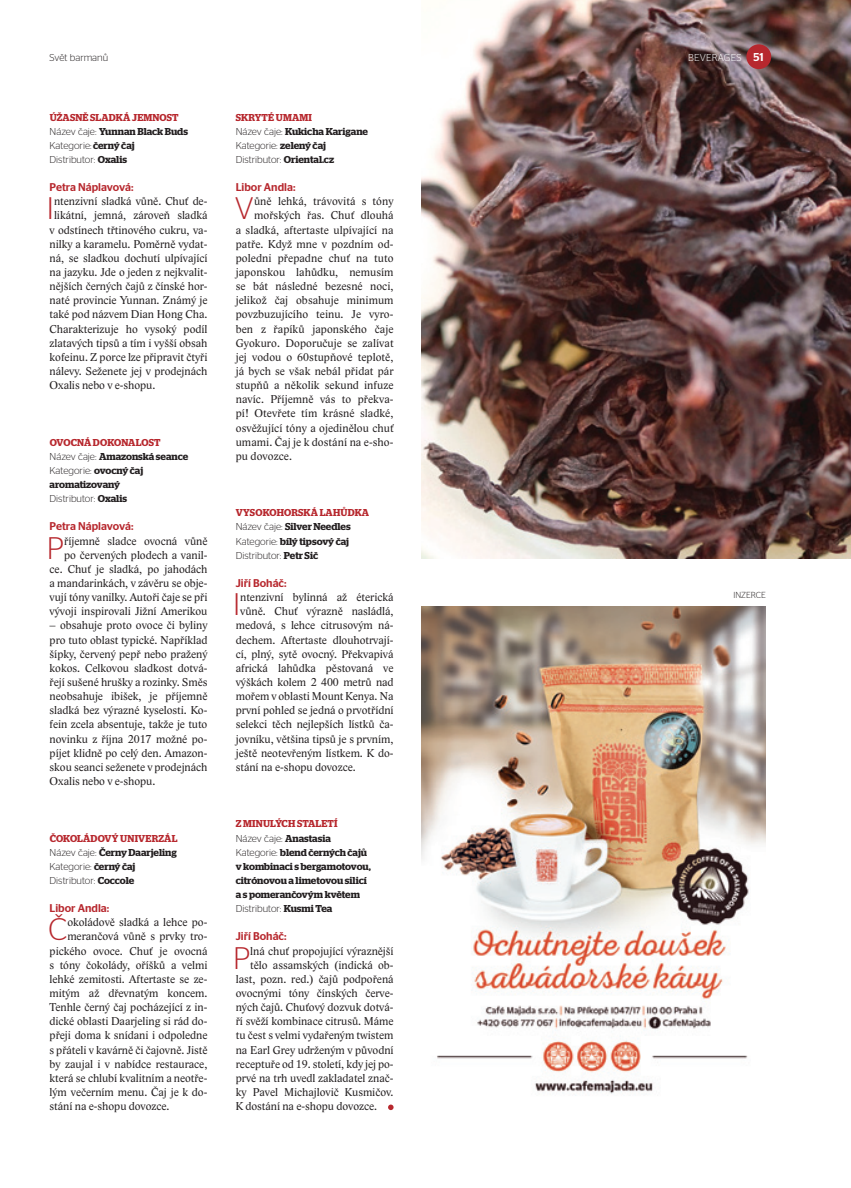
<style>
.page{position:relative;width:851px;height:1188px;background:#fff}
.page>*{position:absolute;margin:0;border:0;box-sizing:border-box;transform-origin:0 0}
.t1{font:300 31.12px "Stag Sans";color:#b7282e}
.t2{font:11.62px/14.1px "Lido STF";color:#231f20;text-align:right}
.t3{font:500 11.38px "Stag Sans";color:#fff}
.t4{font:500 11.25px "Stag Sans";color:#b7282e}
.t5{font:600 10px/14.1px "Stag";color:#231f20}
.t6{font:300 10px/14.1px "Stag Sans";color:#231f20}
.t7{font:600 10px/14.1px "Stag";letter-spacing:.01em;color:#b7282e}
.t8{font:300 10px "Stag Sans";letter-spacing:.02em;color:#fff}
.t9{font:300 8.75px "Stag Sans";color:#231f20}
.s1{font-family:"Stag Sans";font-weight:300;color:#231f20}
.s2{color:#231f20}
.s3{font-family:"Stag";font-weight:600}
.s4{color:#b7282e}
.s5{font-family:"Stag Sans";font-weight:300}
</style>
<div class="page">
<img style="left:422px;top:0;width:428px;height:558px">
<div style="left:746px;top:44px;width:25px;height:25px;background:#b7282e;border-radius:50%"></div>
<svg style="left:388px;top:1104px;width:5px;height:5px"></svg>
<img style="left:422px;top:606px;width:343px;height:490px">
<p class="t6" style="left:50px;top:50px;width:60px">Svět barmanů</p>
<p class="t3" style="left:753px;top:50px;width:12px">51</p>
<p class="t8" style="left:688px;top:52px;width:49px">BEVERAGES</p>
<p class="t7" style="left:50px;top:110px;width:140px">Úžasně sladká jemnost<br><span class="s1">N ázev čaje:</span> <span class="s2">Yunnan Black Buds</span></p>
<p class="t6" style="left:50px;top:138px;width:86px">Kategorie: <span class="s3">černý čaj<br></span>Distributor: <span class="s3">Oxalis</span></p>
<p class="t4" style="left:50px;top:181px;width:85px">Petra Náplavová:</p>
<h1 class="t1" style="left:47px;top:191px;width:9px">I</h1>
<p class="t2" style="left:54px;top:194px;width:155px">ntenzivní sladká vůně. Chuť de-</p>
<p class="t2" style="left:54px;top:208px;width:155px">likátní, jemná, zároveň sladká</p>
<p class="t2" style="left:50px;top:223px;width:159px">v odstínech třtinového cukru, va-</p>
<p class="t2" style="left:50px;top:237px;width:159px">nilky a karamelu. Poměrně vydat-</p>
<p class="t2" style="left:50px;top:251px;width:159px">ná, se sladkou dochutí ulpívající</p>
<p class="t2" style="left:50px;top:265px;width:159px">na jazyku. Jde o jeden z nejkvalit-</p>
<p class="t2" style="left:50px;top:279px;width:159px">nějších černých čajů z čínské hor-</p>
<p class="t2" style="left:50px;top:293px;width:159px">naté provincie Yunnan. Známý je</p>
<p class="t2" style="left:50px;top:307px;width:159px">také pod názvem Dian Hong Cha.</p>
<p class="t2" style="left:50px;top:321px;width:159px">Charakterizuje ho vysoký podíl</p>
<p class="t2" style="left:50px;top:336px;width:159px">zlatavých tipsů a tím i vyšší obsah</p>
<p class="t2" style="left:50px;top:350px;width:159px">kofeinu. Z porce lze připravit čtyři</p>
<p class="t2" style="left:50px;top:364px;width:159px">nálevy. Seženete jej v prodejnách</p>
<p class="t2" style="left:50px;top:378px;width:107px">Oxalis nebo v e-shopu.</p>
<p class="t7" style="left:50px;top:435px;width:80px">Ovocná dokonal</p>
<p class="t5" style="left:50px;top:435px;width:140px;text-indent:92px"><span class="s4">ost<br></span><span class="s5">N ázev čaje:</span> Amazonská seance</p>
<p class="t6" style="left:50px;top:463px;width:95px">Kategorie: <span class="s3">ovocný čaj</span></p>
<p class="t5" style="left:50px;top:477px;width:72px">aromatizovaný</p>
<p class="t6" style="left:50px;top:491px;width:79px">Distributor: <span class="s3">Oxalis</span></p>
<p class="t4" style="left:50px;top:520px;width:85px">Petra Náplavová:</p>
<h1 class="t1" style="left:47px;top:530px;width:19px">P</h1>
<p class="t2" style="left:50px;top:533px;width:159px">říjemně sladce ovocná vůně po červených plodech a vanil&shy;ce. Chuť je sladká, po jahodách a mandarinkách, v závěru se obje&shy;vují tóny vanilky. Autoři čaje se při vývoji inspirovali Jižní Amerikou</p>
<p class="t2" style="left:50px;top:618px;width:159px;text-align:justify">– obsahuje proto ovoce či byliny pro tuto oblast typické. Například šípky, červený pepř nebo pražený kokos. Celkovou sladkost dotvá&shy;řejí sušené hrušky a rozinky. Směs neobsahuje ibišek, je příjemně sladká bez výrazné kyselosti. Ko&shy;fein zcela absentuje, takže je tuto novinku z října 2017 možné po&shy;píjet klidně po celý den. Amazon&shy;skou seanci seženete v prodejnách Oxalis nebo v e-shopu.</p>
<p class="t7" style="left:50px;top:830px;width:129px">Čokoládový univerzál<br><span class="s1">N ázev čaje:</span> <span class="s2">Černy Daarjeling</span></p>
<p class="t6" style="left:50px;top:858px;width:87px">Kategorie: <span class="s3">černý čaj<br></span>Distributor: <span class="s3">Coccole</span></p>
<p class="t4" style="left:50px;top:901px;width:61px">Libor Andla:</p>
<h1 class="t1" style="left:48px;top:912px;width:21px">Č</h1>
<p class="t2" style="left:67px;top:915px;width:141px">okoládově sladká a lehce po-</p>
<p class="t2" style="left:67px;top:929px;width:141px">merančová vůně s prvky tro-</p>
<p class="t2" style="left:50px;top:943px;width:159px">pického ovoce. Chuť je ovocná</p>
<p class="t2" style="left:50px;top:957px;width:159px">s tóny čokolády, oříšků a velmi</p>
<p class="t2" style="left:50px;top:971px;width:159px">lehké zemitosti. Aftertaste se ze-</p>
<p class="t2" style="left:50px;top:985px;width:159px">mitým až dřevnatým koncem.</p>
<p class="t2" style="left:50px;top:999px;width:159px">Tenhle černý čaj pocházející z in-</p>
<p class="t2" style="left:50px;top:1014px;width:159px">dické oblasti Daarjeling si rád do-</p>
<p class="t2" style="left:50px;top:1028px;width:159px">přeji doma k snídani i odpoledne</p>
<p class="t2" style="left:50px;top:1042px;width:159px">s přáteli v kavárně či čajovně. Jistě</p>
<p class="t2" style="left:50px;top:1056px;width:159px">by zaujal i v nabídce restaurace,</p>
<p class="t2" style="left:50px;top:1070px;width:159px">která se chlubí kvalitním a neotře-</p>
<p class="t2" style="left:50px;top:1084px;width:159px">lým večerním menu. Čaj je k do-</p>
<p class="t2" style="left:50px;top:1098px;width:121px">stání na e-shopu dovozce.</p>
<p class="t5" style="left:236px;top:110px;width:134px"><span class="s4">Skryté umami<br></span><span class="s5">N ázev čaje:</span> Kukicha Karigane</p>
<p class="t6" style="left:236px;top:138px;width:100px">Kategorie: <span class="s3">zelený čaj<br></span>Distributor: <span class="s3">Oriental.cz</span></p>
<p class="t4" style="left:236px;top:181px;width:61px">Libor Andla:</p>
<h1 class="t1" style="left:235px;top:191px;width:20px">V</h1>
<p class="t2" style="left:254px;top:194px;width:141px">ůně lehká, trávovitá s tóny</p>
<p class="t2" style="left:254px;top:208px;width:141px">mořských řas. Chuť dlouhá</p>
<p class="t2" style="left:236px;top:223px;width:159px">a sladká, aftertaste ulpívající na</p>
<p class="t2" style="left:236px;top:237px;width:159px">patře. Když mne v pozdním od-</p>
<p class="t2" style="left:236px;top:251px;width:159px">poledni přepadne chuť na tuto</p>
<p class="t2" style="left:236px;top:265px;width:159px">japonskou lahůdku, nemusím</p>
<p class="t2" style="left:236px;top:279px;width:159px">se bát následné bezesné noci,</p>
<p class="t2" style="left:236px;top:293px;width:159px">jelikož čaj obsahuje minimum</p>
<p class="t2" style="left:236px;top:307px;width:159px">povzbuzujícího teinu. Je vyro-</p>
<p class="t2" style="left:236px;top:321px;width:159px">ben z řapíků japonského čaje</p>
<p class="t2" style="left:236px;top:336px;width:159px">Gyokuro. Doporučuje se zalívat</p>
<p class="t2" style="left:236px;top:350px;width:159px">jej vodou o 60stupňové teplotě,</p>
<p class="t2" style="left:236px;top:364px;width:159px">já bych se však nebál přidat pár</p>
<p class="t2" style="left:236px;top:378px;width:159px">stupňů a několik sekund infuze</p>
<p class="t2" style="left:236px;top:392px;width:159px">navíc. Příjemně vás to překva-</p>
<p class="t2" style="left:236px;top:406px;width:159px">pí! Otevřete tím krásné sladké,</p>
<p class="t2" style="left:236px;top:420px;width:159px">osvěžující tóny a ojedinělou chuť</p>
<p class="t2" style="left:236px;top:434px;width:159px">umami. Čaj je k dostání na e-sho-</p>
<p class="t2" style="left:236px;top:449px;width:58px">pu dovozce.</p>
<p class="t5" style="left:236px;top:505px;width:133px;text-indent:105px"><span class="s4">ůdka<br></span><span class="s5">N ázev čaje:</span> Silver Needles<br><span class="s5">Kategorie:</span> bílý tipsový čaj</p>
<p class="t6" style="left:236px;top:548px;width:84px">Distributor: <span class="s3">Petr Sič</span></p>
<p class="t4" style="left:236px;top:576px;width:52px">Jiří Boháč:</p>
<h1 class="t1" style="left:233px;top:587px;width:9px">I</h1>
<p class="t2" style="left:240px;top:590px;width:155px">ntenzivní bylinná až éterická</p>
<p class="t7" style="left:236px;top:505px;width:92px">Vysokohorská lah</p>
<p class="t2" style="left:240px;top:604px;width:155px">vůně. Chuť výrazně nasládlá,</p>
<p class="t2" style="left:236px;top:618px;width:159px">medová, s lehce citrusovým ná-</p>
<p class="t2" style="left:236px;top:632px;width:159px">dechem. Aftertaste dlouhotrvají-</p>
<p class="t2" style="left:236px;top:646px;width:159px">cí, plný, sytě ovocný. Překvapivá</p>
<p class="t2" style="left:236px;top:660px;width:159px">africká lahůdka pěstovaná ve</p>
<p class="t2" style="left:236px;top:675px;width:159px">výškách kolem 2 400 metrů nad</p>
<p class="t2" style="left:236px;top:689px;width:159px">mořem v oblasti Mount Kenya. Na</p>
<p class="t2" style="left:236px;top:703px;width:159px">první pohled se jedná o prvotřídní</p>
<p class="t2" style="left:236px;top:717px;width:159px">selekci těch nejlepších lístků ča-</p>
<p class="t2" style="left:236px;top:731px;width:159px">jovníku, většina tipsů je s prvním,</p>
<p class="t2" style="left:236px;top:745px;width:159px">ještě neotevřeným lístkem. K do-</p>
<p class="t2" style="left:236px;top:759px;width:121px">stání na e-shopu dovozce.</p>
<p class="t7" style="left:236px;top:816px;width:74px">Z minulých stal</p>
<p class="t7" style="left:321px;top:816px;width:18px">etí</p>
<p class="t6" style="left:236px;top:830px;width:97px">N ázev čaje: <span class="s3">Anastasia</span></p>
<p class="t5" style="left:236px;top:844px;width:137px"><span class="s5">Kategorie:</span> blend černých čajů v kombinaci s bergamotovou, citrónovou a limetovou silicí a s pomerančovým květem</p>
<p class="t6" style="left:236px;top:901px;width:98px">Distributor: <span class="s3">Kusmi Tea</span></p>
<p class="t4" style="left:236px;top:929px;width:52px">Jiří Boháč:</p>
<h1 class="t1" style="left:233px;top:940px;width:19px">P</h1>
<p class="t2" style="left:250px;top:943px;width:145px">lná chuť propojující výraznější</p>
<p class="t2" style="left:250px;top:957px;width:145px">tělo assamských (indická ob-</p>
<p class="t2" style="left:236px;top:971px;width:159px">last, pozn. red.) čajů podpořená</p>
<p class="t2" style="left:236px;top:985px;width:159px">ovocnými tóny čínských červe-</p>
<p class="t2" style="left:236px;top:999px;width:159px">ných čajů. Chuťový dozvuk dotvá-</p>
<p class="t2" style="left:236px;top:1014px;width:159px">ří svěží kombinace citrusů. Máme</p>
<p class="t2" style="left:236px;top:1028px;width:159px">tu čest s velmi vydařeným twistem</p>
<p class="t2" style="left:236px;top:1042px;width:159px">na Earl Grey udrženým v původní</p>
<p class="t2" style="left:236px;top:1056px;width:159px">receptuře od 19. století, kdy jej po-</p>
<p class="t2" style="left:236px;top:1070px;width:159px">prvé na trh uvedl zakladatel znač-</p>
<p class="t2" style="left:236px;top:1084px;width:159px">ky Pavel Michajlovič Kusmičov.</p>
<p class="t2" style="left:236px;top:1098px;width:143px">K dostání na e-shopu dovozce.</p>
<p class="t9" style="left:733px;top:589px;width:34px">inzerce</p>
</div>
